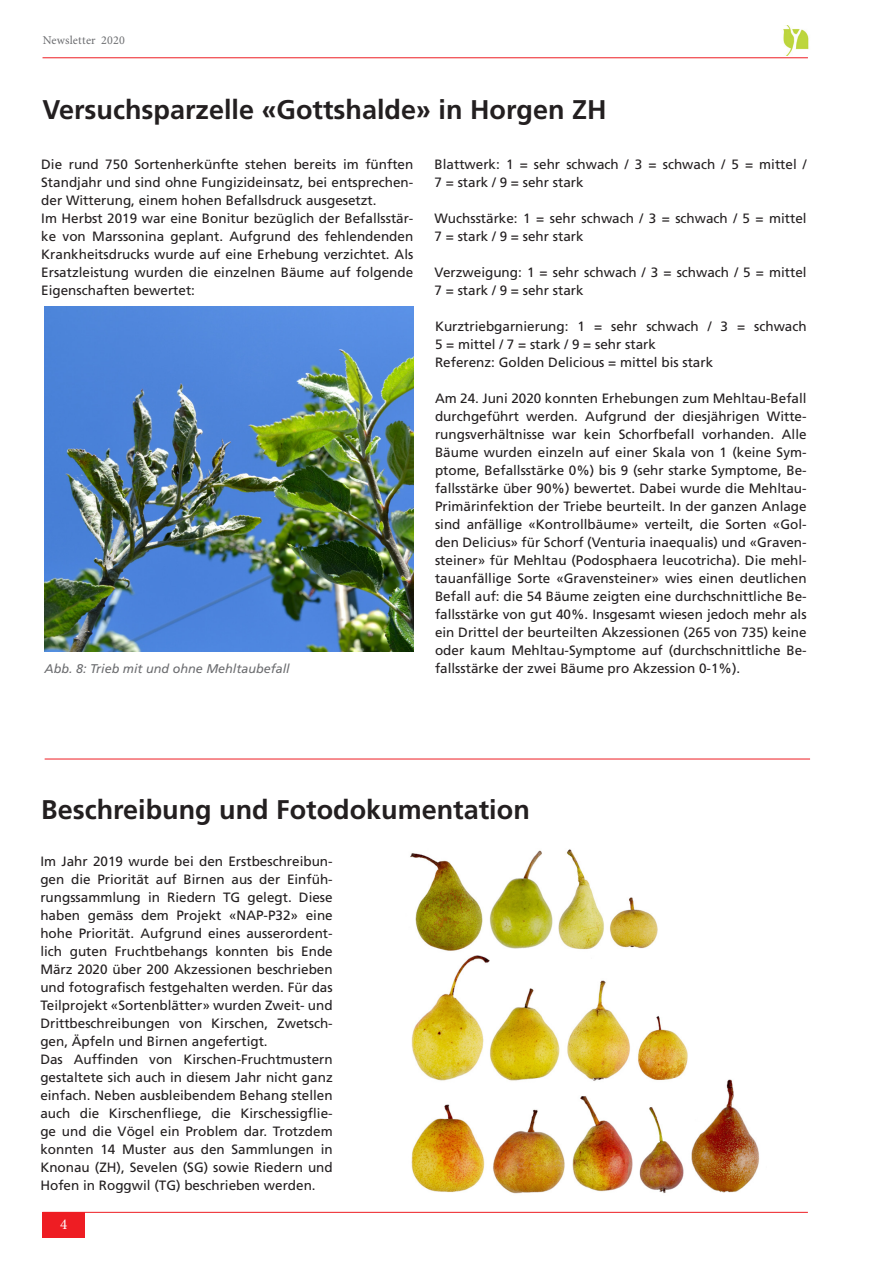
<style>
.page{position:relative;width:893px;height:1263px;background:#fff}
.page>*{position:absolute;margin:0;border:0;box-sizing:border-box;transform-origin:0 0}
.t1{font:700 27px "Frutiger LT";color:#231f20}
.t2{font:700 27px "Frutiger LT Std";color:#231f20}
.t3{font:15px "Minion Pro";color:#fff}
.t4{font:13.5px/18px "Frutiger LT";color:#231f20;text-align:justify}
.Bildlegend{font:italic 12.6px "Frutiger LT";color:#6c6d70}
.Kopf_Fusszeile_links{font:12px "Minion Pro";letter-spacing:.015em;color:#6c6d70}
</style>
<div class="page">
<hr style="left:42px;top:1212px;width:766px;height:1px;background:#ee1d23">
<div style="left:43px;top:1212px;width:42px;height:25px;background:#ee1d23"></div>
<hr style="left:43px;top:57px;width:765px;height:1px;background:#ee1d23">
<img style="left:783px;top:26px;width:26px;height:30px">
<img style="left:45px;top:306px;width:369px;height:346px">
<img style="left:410px;top:849px;width:350px;height:345px">
<hr style="left:45px;top:759px;width:765px;height:1px;background:#ee1d23">
<p class="Kopf_Fusszeile_links" style="left:43px;top:32px;width:84px">Newsletter 2020</p>
<p class="t1" style="left:43px;top:94px;width:566px">Versuchsparzelle «Gottshalde» in Horgen ZH</p>
<p class="t4" style="left:41px;top:155px;width:374px">Die rund 750 Sortenherkünfte stehen bereits im fünften Standjahr und sind ohne Fungizideinsatz, bei entsprechen&shy;der Witterung, einem hohen Befallsdruck ausgesetzt.</p>
<p class="t4" style="left:41px;top:209px;width:374px">Im Herbst 2019 war eine Bonitur bezüglich der Befallsstär&shy;ke von Marssonina geplant. Aufgrund des fehlendenden Krankheitsdrucks wurde auf eine Erhebung verzichtet. Als Ersatzleistung wurden die einzelnen Bäume auf folgende Eigenschaften bewertet:</p>
<p class="Bildlegend" style="left:45px;top:661px;width:247px">Abb. 8: Trieb mit und ohne Mehltaubefall</p>
<p class="t4" style="left:435px;top:155px;width:374px">Blattwerk: 1 = sehr schwach / 3 = schwach / 5 = mittel /<br>7 = stark / 9 = sehr stark</p>
<p class="t4" style="left:435px;top:209px;width:374px">Wuchsstärke: 1 = sehr schwach / 3 = schwach / 5 = mittel<br>7 = stark / 9 = sehr stark</p>
<p class="t4" style="left:435px;top:263px;width:374px">Verzweigung: 1 = sehr schwach / 3 = schwach / 5 = mittel<br>7 = stark / 9 = sehr stark</p>
<p class="t4" style="left:435px;top:317px;width:373px">Kurztriebgarnierung: 1 = sehr schwach / 3 = schwach<br>5 = mittel / 7 = stark / 9 = sehr stark</p>
<p class="t4" style="left:435px;top:353px;width:280px">Referenz: Golden Delicious = mittel bis stark</p>
<p class="t4" style="left:435px;top:389px;width:373px">Am 24. Juni 2020 konnten Erhebungen zum Mehltau-Befall durchgeführt werden. Aufgrund der diesjährigen Witte&shy;rungsverhältnisse war kein Schorfbefall vorhanden. Alle Bäume wurden einzeln auf einer Skala von 1 (keine Sym&shy;ptome, Befallsstärke 0%) bis 9 (sehr starke Symptome, Be&shy;fallsstärke über 90%) bewertet. Dabei wurde die Mehltau-Primärinfektion der Triebe beurteilt. In der ganzen Anlage sind anfällige «Kontrollbäume» verteilt, die Sorten «Gol&shy;den Delicius» für Schorf (Venturia inaequalis) und «Graven&shy;steiner» für Mehltau (Podosphaera leucotricha). Die mehl&shy;tauanfällige Sorte «Gravensteiner» wies einen deutlichen Befall auf: die 54 Bäume zeigten eine durchschnittliche Be&shy;fallsstärke von gut 40%. Insgesamt wiesen jedoch mehr als ein Drittel der beurteilten Akzessionen (265 von 735) keine oder kaum Mehltau-Symptome auf (durchschnittliche Be&shy;fallsstärke der zwei Bäume pro Akzession 0-1%).</p>
<p class="t2" style="left:41px;top:793px;width:490px">Beschreibung und Fotodokumentation</p>
<p class="t4" style="left:40px;top:853px;width:294px">Im Jahr 2019 wurde bei den Erstbeschreibun&shy;gen die Priorität auf Birnen aus der Einfüh&shy;rungssammlung in Riedern TG gelegt. Diese haben gemäss dem Projekt «NAP-P32» eine hohe Priorität. Aufgrund eines ausserordent&shy;lich guten Fruchtbehangs konnten bis Ende März 2020 über 200 Akzessionen beschrieben und fotografisch festgehalten werden. Für das Teilprojekt «Sortenblätter» wurden Zweit- und Drittbeschreibungen von Kirschen, Zwetsch&shy;gen, Äpfeln und Birnen angefertigt.</p>
<p class="t4" style="left:40px;top:1051px;width:294px">Das Auffinden von Kirschen-Fruchtmustern gestaltete sich auch in diesem Jahr nicht ganz einfach. Neben ausbleibendem Behang stellen auch die Kirschenfliege, die Kirschessigflie&shy;ge und die Vögel ein Problem dar. Trotzdem konnten 14 Muster aus den Sammlungen in Knonau (ZH), Sevelen (SG) sowie Riedern und Hofen in Roggwil (TG) beschrieben werden.</p>
<p class="t3" style="left:60px;top:1214px;width:9px">4</p>
</div>
